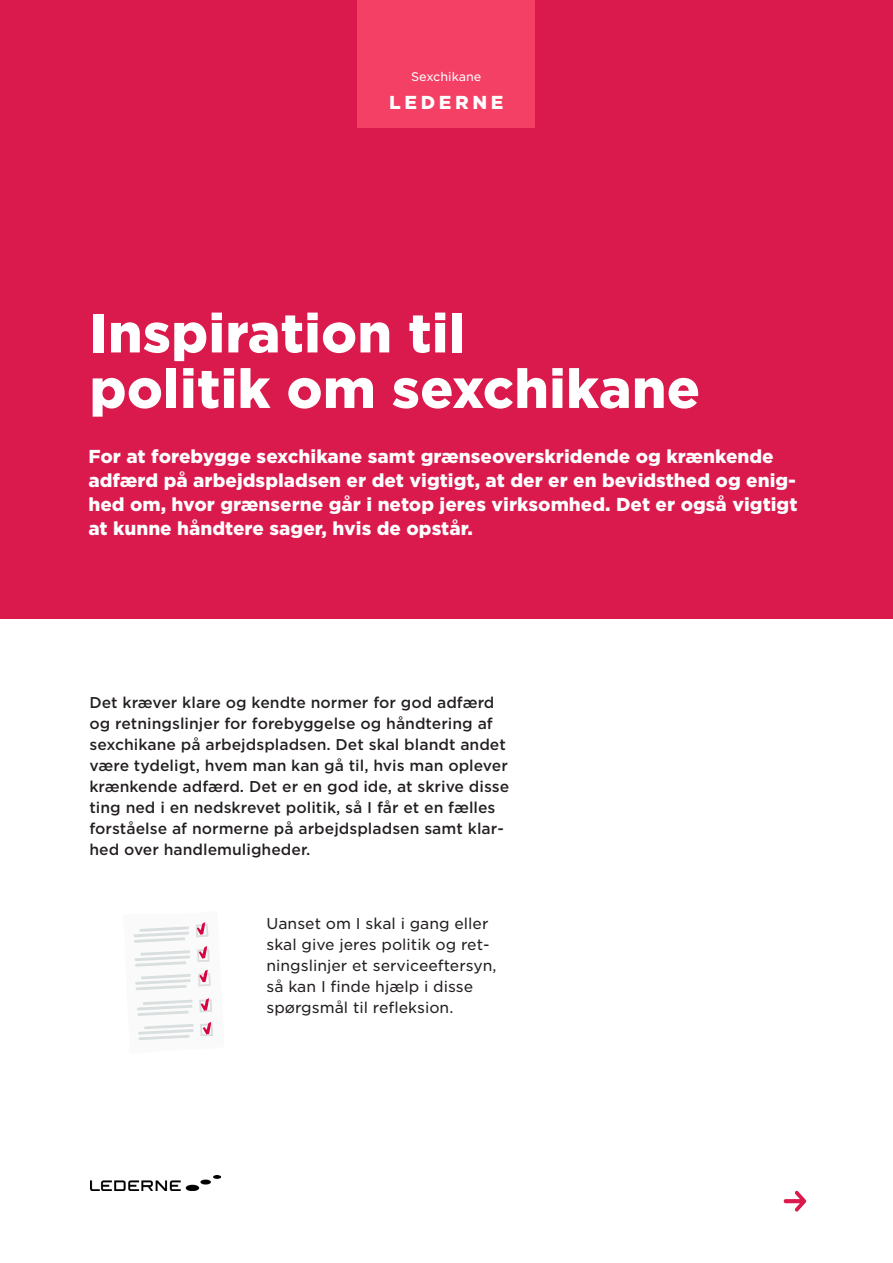
<style>
.page{position:relative;width:893px;height:1263px;background:#fff}
.page>*{position:absolute;margin:0;border:0;box-sizing:border-box;transform-origin:0 0}
.t1{font:900 52.5px "Gotham S Sm";color:#fff}
.t2{font:900 18px/24px "Gotham S Sm";color:#fff}
.t3{font:900 18px "Gotham S Sm";letter-spacing:.2em;color:#fff}
.t4{font:500 15px/21px "Gotham S Sm";color:#231f20}
.t5{font:15px/21px "Gotham S Sm";color:#231f20}
.t6{font:12px "Gotham S Sm";color:#fff}
</style>
<div class="page">
<div style="left:0;top:0;width:893px;height:619px;background:#da1a4d"></div>
<div style="left:357px;top:0;width:177px;height:128px;background:#f44065"></div>
<img style="left:90px;top:1175px;width:130px;height:15px">
<svg style="left:784px;top:1190px;width:22px;height:22px"></svg>
<svg style="left:133px;top:922px;width:80px;height:118px"></svg>
<p class="t6" style="left:411px;top:68px;width:72px">Sexchikane</p>
<p class="t3" style="left:389px;top:89px;width:116px">LEDERNE</p>
<p class="t1" style="left:89px;top:296px;width:377px">Inspiration til</p>
<p class="t1" style="left:89px;top:351px;width:612px">politik om sexchikane</p>
<p class="t2" style="left:88px;top:444px;width:711px">For at forebygge sexchikane samt grænseoverskridende og krænkende adfærd på arbejdspladsen er det vigtigt, at der er en bevidsthed og enig&shy;hed om, hvor grænserne går i netop jeres virksomhed. Det er også vigtigt at kunne håndtere sager, hvis de opstår.</p>
<p class="t4" style="left:89px;top:692px;width:421px">Det kræver klare og kendte normer for god adfærd og retningslinjer for forebyggelse og håndtering af sexchikane på arbejdspladsen. Det skal blandt andet være tydeligt, hvem man kan gå til, hvis man oplever krænkende adfærd. Det er en god ide, at skrive disse ting ned i en nedskrevet politik, så I får et en fælles forståelse af normerne på arbejdspladsen samt klar&shy;hed over handlemuligheder.</p>
<p class="t5" style="left:266px;top:913px;width:232px">Uanset om I skal i gang eller skal give jeres politik og ret&shy;ningslinjer et serviceeftersyn, så kan I finde hjælp i disse spørgsmål til refleksion.</p>
</div>
